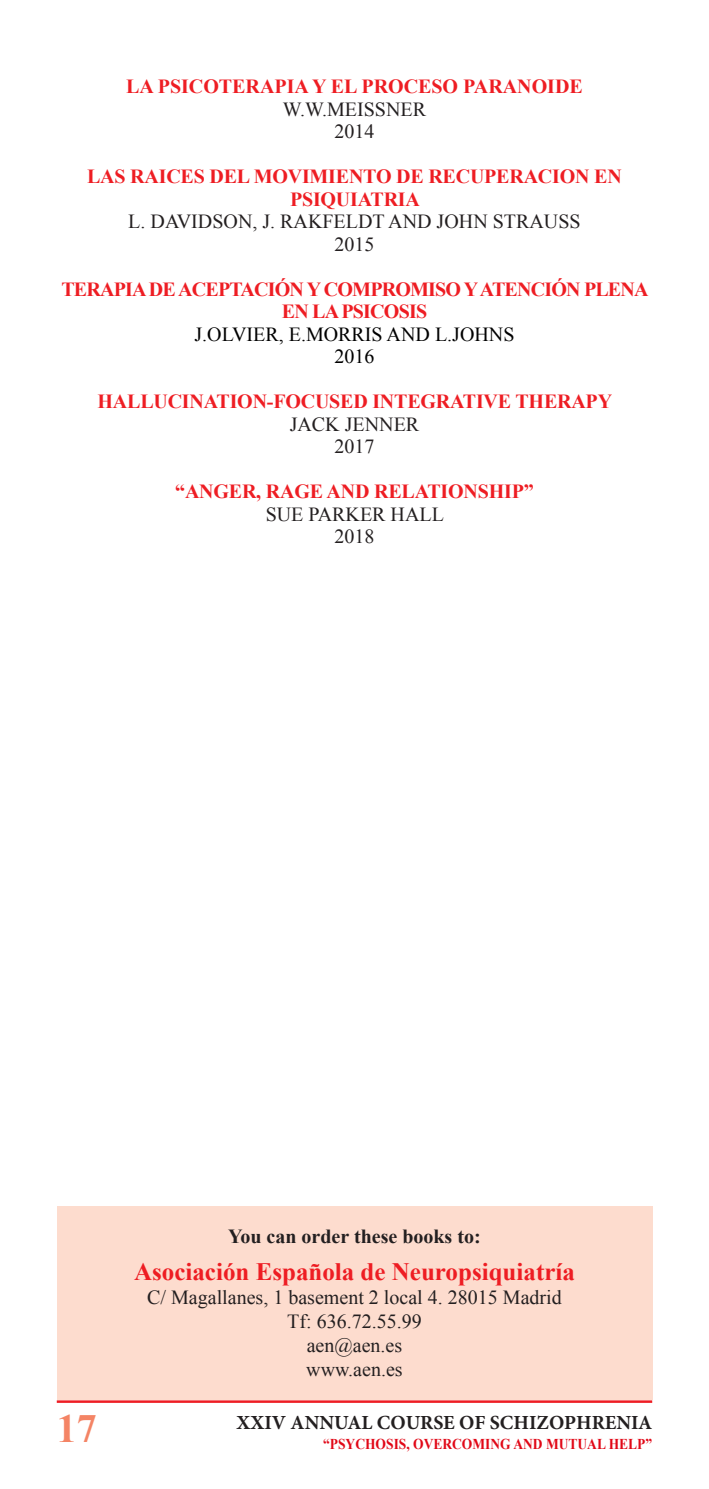
<style>
.page{position:relative;width:709px;height:1489px;background:#fff}
.page>*{position:absolute;margin:0;border:0;box-sizing:border-box;transform-origin:0 0}
.t1{font:700 40px "Times New Roman";color:#f48465}
.t2{font:700 25px "Times New Roman";color:#ee1d23}
.t3{font:20px "Times New Roman";color:#231f20}
.t4{font:700 20px/22.5px "Times New Roman";letter-spacing:-.01em;color:#ee1d23;text-align:center}
.t5{font:700 20px/22.5px "Times New Roman";letter-spacing:-.04em;color:#ee1d23;text-align:center}
.t6{font:700 20px "Minion Pro";color:#231f20}
.t7{font:20px "Times New Roman";color:#000}
.t8{font:700 20px "Times New Roman";color:#231f20}
.t9{font:700 15px "Times New Roman";color:#e10817;scale:.9 1}
</style>
<div class="page">
<hr style="left:57px;top:1400px;width:595px;height:2px;background:#ee1d23">
<div style="left:57px;top:1206px;width:595px;height:194px;background:#fddcce"></div>
<p class="t4" style="left:126px;top:75px;width:458px">LA PSICOTERAPIA Y EL PROCESO PARANOIDE</p>
<p class="t3" style="left:283px;top:95px;width:144px">W.W.MEISSNER</p>
<p class="t3" style="left:334px;top:118px;width:41px">2014</p>
<p class="t4" style="left:87px;top:165px;width:536px">LAS RAICES DEL MOVIMIENTO DE RECUPERACION EN<br>PSIQUIATRIA</p>
<p class="t3" style="left:128px;top:208px;width:454px">L. DAVIDSON, J. RAKFELDT AND JOHN STRAUSS</p>
<p class="t3" style="left:334px;top:230px;width:41px">2015</p>
<p class="t5" style="left:61px;top:277px;width:588px">TERAPIA DE ACEPTACIÓN Y COMPROMISO Y ATENCIÓN PLENA<br>EN LA PSICOSIS</p>
<p class="t7" style="left:194px;top:320px;width:321px">J.OLVIER, E.MORRIS AND L.JOHNS</p>
<p class="t7" style="left:334px;top:343px;width:41px">2016</p>
<p class="t4" style="left:98px;top:390px;width:516px">HALLUCINATION-FOCUSED INTEGRATIVE THERAPY</p>
<p class="t3" style="left:290px;top:410px;width:131px">JACK JENNER</p>
<p class="t3" style="left:334px;top:433px;width:41px">2017</p>
<p class="t4" style="left:175px;top:480px;width:360px">“ANGER, RAGE AND RELATIONSHIP”</p>
<p class="t3" style="left:266px;top:500px;width:180px">SUE PARKER HALL</p>
<p class="t3" style="left:334px;top:523px;width:41px">2018</p>
<h1 class="t1" style="left:57px;top:1400px;width:41px">17</h1>
<p class="t8" style="left:228px;top:1222px;width:254px">You can order these books to:</p>
<p class="t2" style="left:134px;top:1254px;width:442px">Asociación Española de Neuropsiquiatría</p>
<p class="t3" style="left:147px;top:1283px;width:416px">C/ Magallanes, 1 basement 2 local 4. 28015 Madrid</p>
<p class="t3" style="left:287px;top:1307px;width:136px">Tf: 636.72.55.99</p>
<p class="t3" style="left:307px;top:1331px;width:97px">aen@aen.es</p>
<p class="t3" style="left:306px;top:1355px;width:98px">www.aen.es</p>
<p class="t6" style="left:236px;top:1408px;width:417px">XXIV ANNUAL COURSE OF SCHIZOPHRENIA</p>
<p class="t9" style="left:323px;top:1433px;width:367px">“PSYCHOSIS, OVERCOMING AND MUTUAL HELP”</p>
</div>
